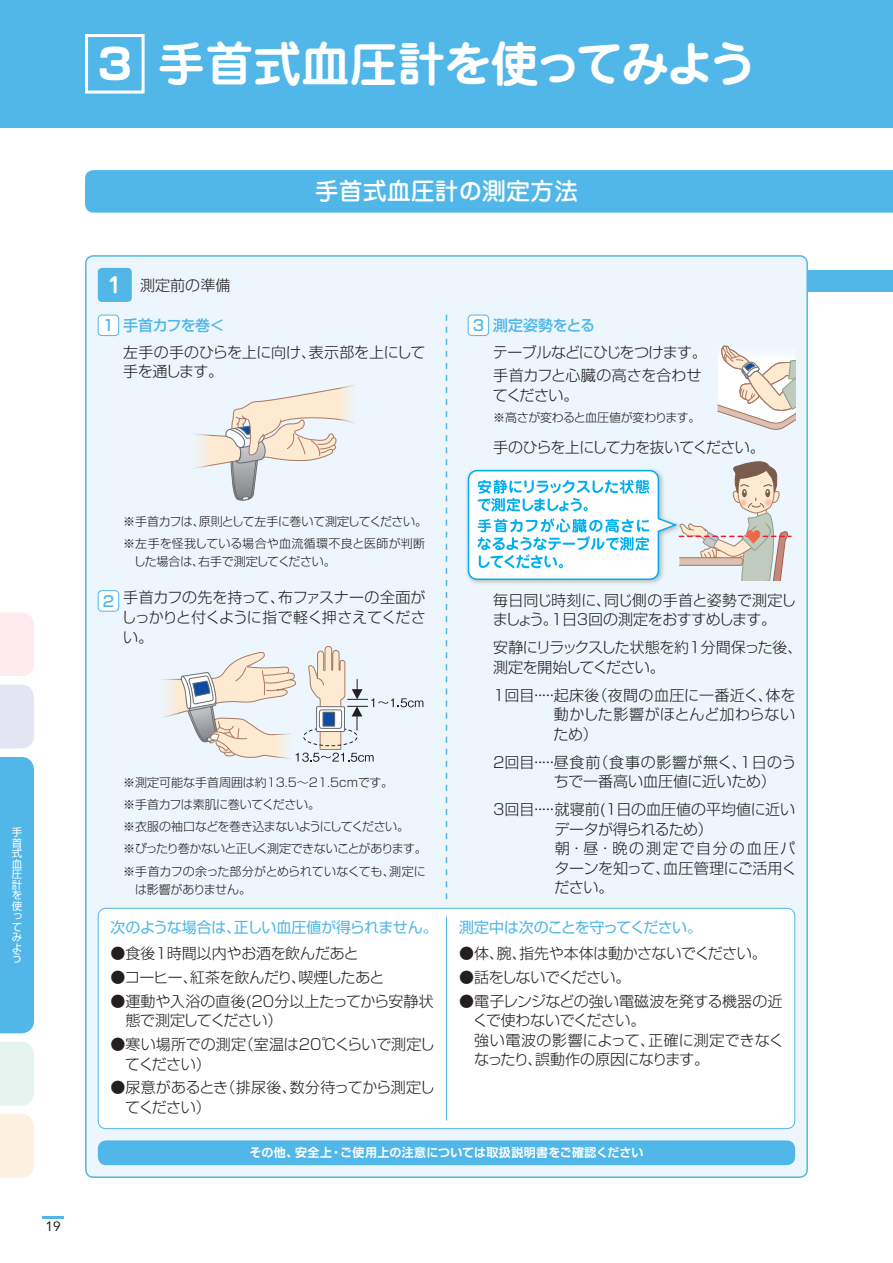
<style>
.page{position:relative;width:893px;height:1263px;background:#fff}
.page>*{position:absolute;margin:0;border:0;box-sizing:border-box;transform-origin:0 0}
.t1{font:700 48px "Jun 501 Pro";letter-spacing:-.03em;color:#fff}
.t2{font:500 24px "Jun 34 Pro";color:#fff}
.t3{font:700 21px "Jun 501 Pro";color:#fff}
.t4{font:16.8px "Koz Go Pro";color:#f26648}
.t5{font:300 15px/19.5px "Shin Go Pro";letter-spacing:-.02em;color:#231f20}
.t6{font:300 15px/19.5px "Shin Go Pro";color:#231f20}
.t7{font:15px "Shin Go Pro";letter-spacing:-.01em;color:#50b7e8}
.t8{font:500 15px "Shin Go Pro";letter-spacing:-.03em;color:#50b7e8}
.t9{font:15px "Shin Go Pro";letter-spacing:-.03em;color:#50b7e8}
.t10{font:300 15px "Shin Go Pro";letter-spacing:-.05em;color:#231f20}
.t11{font:300 15px "Shin Go Pro";letter-spacing:-.045em;color:#231f20}
.t12{font:13.5px "Avenir";color:#231f20}
.t13{font:300 12px/18px "Shin Go Pro";letter-spacing:-.02em;color:#231f20}
.t14{font:300 12px/18px "Shin Go Pro";color:#231f20}
.t15{font:700 12px "Shin Go Pro De";letter-spacing:.02em;color:#fff}
.t16{font:300 12px "Shin Go Pro";letter-spacing:-.04em;color:#231f20}
.t17{font:300 12px "Shin Go Pro";letter-spacing:-.065em;color:#231f20}
.t18{font:10.5px/10.5px "Shin Go Pro";color:#fff;text-align:justify}
.s1{font-family:"Shin Go Pro";font-size:42px}
</style>
<div class="page">
<div style="left:0;top:0;width:893px;height:128px;background:#50b7e8"></div>
<div style="left:799px;top:270px;width:94px;height:21px;background:#50b7e8"></div>
<div style="left:86px;top:256px;width:721px;height:921px;background:#edf6fc;border-radius:8px"></div>
<svg style="left:446px;top:315px;width:1px;height:584px"></svg>
<div style="left:85px;top:34px;width:60px;height:60px;border:3px solid #fff"></div>
<hr style="left:43px;top:1216px;width:21px;height:2px;background:#50b7e8">
<div style="left:0;top:612px;width:34px;height:64px;background:#fdebef"></div>
<div style="left:0;top:685px;width:34px;height:63px;background:#e3e5f3"></div>
<div style="left:0;top:757px;width:34px;height:276px;background:#50b7e8"></div>
<div style="left:0;top:1042px;width:34px;height:64px;background:#e6f4f0"></div>
<div style="left:0;top:1114px;width:34px;height:64px;background:#fef0e1"></div>
<div style="left:98px;top:908px;width:697px;height:221px;background:#fff;border-radius:8px"></div>
<div style="left:98px;top:908px;width:697px;height:221px;border:1px solid #50b7e8;border-radius:8px"></div>
<svg style="left:193px;top:385px;width:162px;height:115px"></svg>
<svg style="left:161px;top:646px;width:262px;height:116px"></svg>
<div style="left:85px;top:170px;width:808px;height:43px;background:#50b7e8"></div>
<div style="left:98px;top:268px;width:34px;height:34px;background:#50b7e8;border-radius:4px"></div>
<div style="left:98px;top:315px;width:21px;height:21px;background:#fff;border-radius:4px"></div>
<div style="left:98px;top:315px;width:21px;height:21px;border:1px solid #50b7e8;border-radius:4px"></div>
<div style="left:98px;top:591px;width:21px;height:20px;background:#fff;border-radius:4px"></div>
<div style="left:98px;top:590px;width:21px;height:21px;border:1px solid #50b7e8;border-radius:4px"></div>
<div style="left:468px;top:315px;width:21px;height:21px;background:#fff;border-radius:4px"></div>
<div style="left:468px;top:315px;width:21px;height:21px;border:1px solid #50b7e8;border-radius:4px"></div>
<svg style="left:718px;top:345px;width:77px;height:85px"></svg>
<hr style="left:446px;top:916px;width:1px;height:204px;background:#50b7e8">
<div style="left:98px;top:1140px;width:697px;height:25px;background:#50b7e8;border-radius:9px"></div>
<div style="left:465px;top:467px;width:218px;height:119px;background:#231f20;opacity:.3"></div>
<svg style="left:468px;top:461px;width:323px;height:119px"></svg>
<p class="t18" style="left:12px;top:826px;width:12px">手首式血圧計を使ってみよう</p>
<p class="t12" style="left:46px;top:1216px;width:17px">19</p>
<h1 class="t1" style="left:98px;top:26px;width:660px"><span class="s1">3</span> 手首式血圧計を使ってみよう</h1>
<p class="t3" style="left:108px;top:268px;width:15px">1</p>
<p class="t5" style="left:140px;top:273px;width:92px">測定前の準備</p>
<p class="t2" style="left:315px;top:172px;width:265px">手首式血圧計の測定方法</p>
<p class="t8" style="left:103px;top:313px;width:13px">1</p>
<p class="t8" style="left:123px;top:313px;width:103px">手首カフを巻＜</p>
<p class="t8" style="left:493px;top:313px;width:103px">測定姿勢をとる</p>
<p class="t8" style="left:473px;top:313px;width:13px">3</p>
<p class="t5" style="left:123px;top:340px;width:304px">左手の手のひらを上に向け、表示部を上にして手を通します。</p>
<p class="t10" style="left:493px;top:340px;width:215px">テーブルなどにひじをつけます。</p>
<p class="t5" style="left:493px;top:364px;width:210px">手首カフと心臓の高さを合わせてください。</p>
<p class="t5" style="left:493px;top:436px;width:273px">手のひらを上にして力を抜いてください。</p>
<p class="t13" style="left:493px;top:407px;width:209px">※高さが変わると血圧値が変わります。</p>
<p class="t8" style="left:103px;top:589px;width:13px">2</p>
<p class="t16" style="left:123px;top:511px;width:305px">※手首カフは、原則として左手に巻いて測定してください。</p>
<p class="t14" style="left:134px;top:533px;width:293px;text-indent:-11px">※左手を怪我している場合や血流循環不良と医師が判断した場合は、右手で測定してください。</p>
<p class="t5" style="left:122px;top:586px;width:306px;text-align:justify">手首カフの先を持って、布ファスナーの全面がしっかりと付くように指で軽く押さえてください。</p>
<p class="t14" style="left:123px;top:772px;width:271px">※測定可能な手首周囲は約13.5〜21.5cmです。</p>
<p class="t13" style="left:123px;top:794px;width:198px">※手首カフは素肌に巻いてください。</p>
<p class="t13" style="left:123px;top:816px;width:287px">※衣服の袖口などを巻き込まないようにしてください。</p>
<p class="t17" style="left:123px;top:839px;width:305px">※ぴったり巻かないと正しく測定できないことがあります。</p>
<p class="t13" style="left:135px;top:861px;width:292px;text-indent:-12px">※手首カフの余った部分がとめられていなくても、測定には影響がありません。</p>
<p class="t4" style="left:745px;top:526px;width:18px">♥</p>
<p class="t5" style="left:493px;top:588px;width:305px">毎日同じ時刻に、同じ側の手首と姿勢で測定しましょう。1日3回の測定をおすすめします。</p>
<p class="t5" style="left:493px;top:636px;width:311px">安静にリラックスした状態を約1分間保った後、測定を開始してください。</p>
<p class="t5" style="left:554px;top:683px;width:243px;text-align:justify;text-indent:-60px">1回目・・・・・起床後（夜間の血圧に一番近く、体を動かした影響がほとんど加わらないため）</p>
<p class="t6" style="left:554px;top:750px;width:244px;text-indent:-60px">2回目・・・・・昼食前（食事の影響が無く、1日のうちで一番高い血圧値に近いため）</p>
<p class="t5" style="left:554px;top:798px;width:242px;text-indent:-61px">3回目・・・・・就寝前(1日の血圧値の平均値に近いデータが得られるため）</p>
<p class="t5" style="left:554px;top:837px;width:244px;text-align:justify">朝・昼・晩の測定で自分の血圧パターンを知って、血圧管理にご活用ください。</p>
<p class="t7" style="left:111px;top:915px;width:329px">次のような場合は、正しい血圧値が得られません。</p>
<p class="t9" style="left:459px;top:915px;width:245px">測定中は次のことを守ってください。</p>
<p class="t5" style="left:111px;top:942px;width:250px">●食後1時間以内やお酒を飲んだあと</p>
<p class="t5" style="left:111px;top:966px;width:275px">●コーヒー、紅茶を飲んだり、喫煙したあと</p>
<p class="t5" style="left:126px;top:989px;width:310px;text-indent:-15px">●運動や入浴の直後(20分以上たってから安静状態で測定してください）</p>
<p class="t5" style="left:125px;top:1033px;width:311px;text-indent:-15px">●寒い場所での測定（室温は20℃くらいで測定してください）</p>
<p class="t5" style="left:125px;top:1076px;width:311px;text-indent:-15px">●尿意があるとき（排尿後、数分待ってから測定してください）</p>
<p class="t5" style="left:459px;top:942px;width:309px">●体、腕、指先や本体は動かさないでください。</p>
<p class="t11" style="left:459px;top:965px;width:173px">●話をしないでください。</p>
<p class="t5" style="left:473px;top:989px;width:311px;text-indent:-14px">●電子レンジなどの強い電磁波を発する機器の近くで使わないでください。</p>
<p class="t6" style="left:474px;top:1028px;width:311px">強い電波の影響によって、正確に測定できなくなったり、誤動作の原因になります。</p>
<p class="t15" style="left:249px;top:1143px;width:396px">その他、安全上・ご使用上の注意については取扱説明書をご確認ください</p>
</div>
